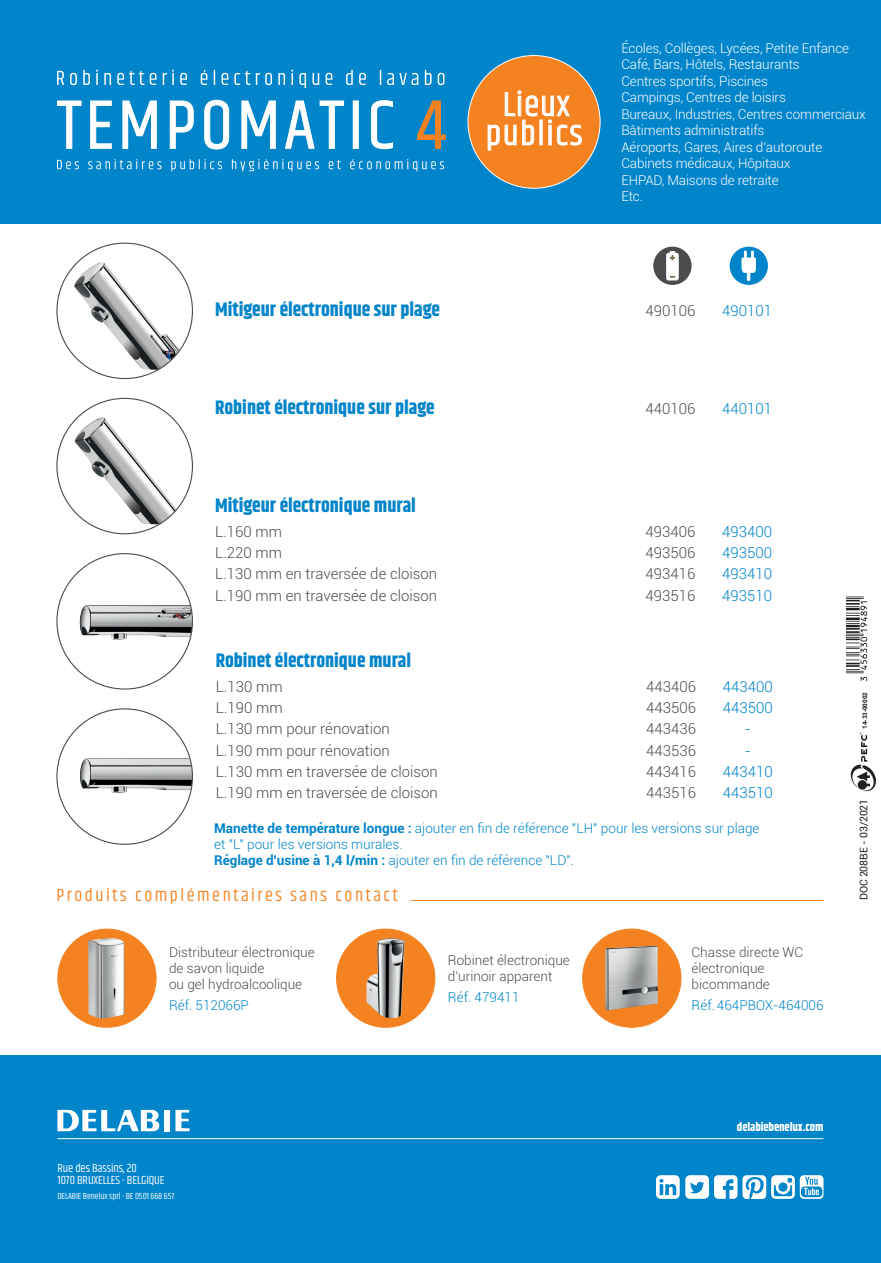
<style>
.page{position:relative;width:881px;height:1263px;background:#fff}
.page>*{position:absolute;margin:0;border:0;box-sizing:border-box;transform-origin:0 0}
.t1{font:34.5px/29.1px "Khand";letter-spacing:.05em;color:#fff;text-align:center}
.t2{font:700 19.5px "Khand";color:#0084ca}
.t3{font:18px "Khand";letter-spacing:.14em;color:#f58220}
.t4{font:300 15px "Roboto";color:#4b4c4d}
.t5{font:300 15px "Roboto";color:#0084ca}
.t6{font:300 13.5px/16.5px "Roboto";letter-spacing:-.01em;color:#fff}
.t7{font:300 13.5px/16.2px "Roboto";color:#0084ca}
.t8{font:300 13.5px/16.2px "Roboto";color:#4b4c4d}
.t9{font:12px/12px "Khand";letter-spacing:-.01em;color:#fff}
.t10{font:700 12px "Khand";letter-spacing:-.01em;color:#fff}
.t11{font:10.5px "Roboto";letter-spacing:-.01em;color:#231f20}
.t12{font:9px "Khand";letter-spacing:-.01em;color:#fff}
.t13{font:700 6.45px "Arial";color:#231f20}
.s1{font-weight:700}
</style>
<div class="page">
<div style="left:0;top:0;width:880px;height:1263px;background:#0084ca"></div>
<div style="left:164px;top:1110px;width:6px;height:21px;background:#fff"></div>
<svg style="left:175px;top:1110px;width:14px;height:21px"></svg>
<svg style="left:57px;top:1110px;width:103px;height:21px"></svg>
<hr style="left:57px;top:1138px;width:766px;height:1px;background:#fff">
<svg style="left:656px;top:1175px;width:23px;height:24px"></svg>
<svg style="left:685px;top:1175px;width:138px;height:24px"></svg>
<div style="left:0;top:224px;width:880px;height:831px;background:#fff"></div>
<img style="left:74px;top:262px;width:106px;height:108px">
<img style="left:74px;top:417px;width:103px;height:107px">
<img style="left:79px;top:605px;width:113px;height:35px">
<img style="left:80px;top:758px;width:112px;height:35px">
<div style="left:582px;top:929px;width:98px;height:98px;background:#f58220;border-radius:50%"></div>
<img style="left:605px;top:946px;width:52px;height:64px">
<div style="left:58px;top:929px;width:98px;height:98px;background:#f58220;border-radius:50%"></div>
<img style="left:88px;top:938px;width:36px;height:80px">
<div style="left:336px;top:929px;width:98px;height:98px;background:#f58220;border-radius:50%"></div>
<img style="left:366px;top:938px;width:38px;height:80px">
<div style="left:653px;top:247px;width:38px;height:38px;background:#4b4c4d;border-radius:50%"></div>
<svg style="left:666px;top:251px;width:12px;height:29px"></svg>
<div style="left:729px;top:247px;width:38px;height:38px;background:#0084ca;border-radius:50%"></div>
<svg style="left:741px;top:251px;width:14px;height:30px"></svg>
<svg style="left:417px;top:100px;width:29px;height:49px"></svg>
<svg style="left:57px;top:99px;width:336px;height:51px"></svg>
<svg style="left:57px;top:70px;width:387px;height:18px"></svg>
<svg style="left:57px;top:159px;width:387px;height:12px"></svg>
<div style="left:468px;top:56px;width:132px;height:132px;background:#f58220;border-radius:50%"></div>
<svg style="left:487px;top:90px;width:95px;height:61px"></svg>
<hr style="left:410px;top:900px;width:413px;height:1px;background:#f58220">
<svg style="left:850px;top:732px;width:25px;height:59px"></svg>
<svg style="left:846px;top:596px;width:20px;height:85px"></svg>
<h1 class="t1" style="left:485px;top:92px;width:98px">Lieux publics</h1>
<p class="t6" style="left:621px;top:39px;width:246px">Écoles, Collèges, Lycées, Petite Enfance<br>Café, Bars, Hôtels, Restaurants<br>Centres sportifs, Piscines<br>Campings, Centres de loisirs<br>Bureaux, Industries, Centres commerciaux<br>Bâtiments administratifs<br>Aéroports, Gares, Aires d’autoroute<br>Cabinets médicaux, Hôpitaux<br>EHPAD, Maisons de retraite<br>Etc.</p>
<h2 class="t2" style="left:215px;top:296px;width:226px">Mitigeur électronique sur plage</h2>
<p class="t4" style="left:645px;top:301px;width:51px">490106</p>
<p class="t5" style="left:721px;top:301px;width:51px">490101</p>
<h2 class="t2" style="left:215px;top:393px;width:221px">Robinet électronique sur plage</h2>
<p class="t4" style="left:645px;top:398px;width:51px">440106</p>
<p class="t5" style="left:721px;top:398px;width:51px">440101</p>
<h2 class="t2" style="left:215px;top:491px;width:202px">Mitigeur électronique mural</h2>
<p class="t4" style="left:215px;top:521px;width:69px">L.160 mm</p>
<p class="t4" style="left:645px;top:521px;width:51px">493406</p>
<p class="t5" style="left:721px;top:521px;width:51px">493400</p>
<p class="t4" style="left:215px;top:542px;width:69px">L.220 mm</p>
<p class="t4" style="left:645px;top:542px;width:51px">493506</p>
<p class="t5" style="left:721px;top:542px;width:51px">493500</p>
<p class="t4" style="left:215px;top:563px;width:224px">L.130 mm en traversée de cloison</p>
<p class="t4" style="left:645px;top:563px;width:51px">493416</p>
<p class="t5" style="left:721px;top:563px;width:51px">493410</p>
<p class="t4" style="left:215px;top:585px;width:224px">L.190 mm en traversée de cloison</p>
<p class="t4" style="left:645px;top:585px;width:51px">493516</p>
<p class="t5" style="left:721px;top:585px;width:51px">493510</p>
<h2 class="t2" style="left:216px;top:646px;width:197px">Robinet électronique mural</h2>
<p class="t4" style="left:216px;top:676px;width:69px">L.130 mm</p>
<p class="t4" style="left:646px;top:676px;width:51px">443406</p>
<p class="t5" style="left:722px;top:676px;width:51px">443400</p>
<p class="t4" style="left:216px;top:697px;width:69px">L.190 mm</p>
<p class="t4" style="left:646px;top:697px;width:51px">443506</p>
<p class="t5" style="left:722px;top:697px;width:51px">443500</p>
<p class="t4" style="left:216px;top:718px;width:176px">L.130 mm pour rénovation</p>
<p class="t4" style="left:646px;top:718px;width:51px">443436</p>
<p class="t5" style="left:744px;top:718px;width:8px">-</p>
<p class="t4" style="left:216px;top:740px;width:176px">L.190 mm pour rénovation</p>
<p class="t4" style="left:646px;top:740px;width:51px">443536</p>
<p class="t5" style="left:744px;top:740px;width:8px">-</p>
<p class="t4" style="left:216px;top:761px;width:224px">L.130 mm en traversée de cloison</p>
<p class="t4" style="left:646px;top:761px;width:51px">443416</p>
<p class="t5" style="left:722px;top:761px;width:51px">443410</p>
<p class="t4" style="left:216px;top:782px;width:224px">L.190 mm en traversée de cloison</p>
<p class="t4" style="left:646px;top:782px;width:51px">443516</p>
<p class="t5" style="left:722px;top:782px;width:51px">443510</p>
<p class="t7" style="left:214px;top:819px;width:546px"><span class="s1">Manette de température longue :</span> ajouter en fin de référence "LH" pour les versions sur plage et "L" pour les versions murales.<br><span class="s1">Réglage d'usine à 1,4 l/min :</span> ajouter en fin de référence "LD".</p>
<h3 class="t3" style="left:56px;top:884px;width:343px">Produits complémentaires sans contact</h3>
<p class="t8" style="left:169px;top:943px;width:147px">Distributeur électronique de savon liquide<br>ou gel hydroalcoolique</p>
<p class="t7" style="left:169px;top:996px;width:81px">Réf. 512066P</p>
<p class="t8" style="left:448px;top:951px;width:123px">Robinet électronique d'urinoir apparent</p>
<p class="t7" style="left:448px;top:988px;width:73px">Réf. 479411</p>
<p class="t8" style="left:691px;top:943px;width:113px">Chasse directe WC électronique bicommande</p>
<p class="t7" style="left:691px;top:996px;width:133px">Réf. 464PBOX-464006</p>
<p class="t13" style="left:859px;top:729px;width:38px;rotate:-90deg">14-33-00002</p>
<p class="t11" style="left:855px;top:900px;width:103px;rotate:-90deg">DOC 208BE - 03/2021</p>
<p class="t9" style="left:57px;top:1163px;width:108px">Rue des Bassins, 20<br>1070 BRUXELLES - BELGIQUE</p>
<p class="t12" style="left:57px;top:1191px;width:118px">DELABIE Benelux sprl - BE 0501 668 657</p>
<p class="t10" style="left:736px;top:1118px;width:88px">delabiebenelux.com</p>
</div>
